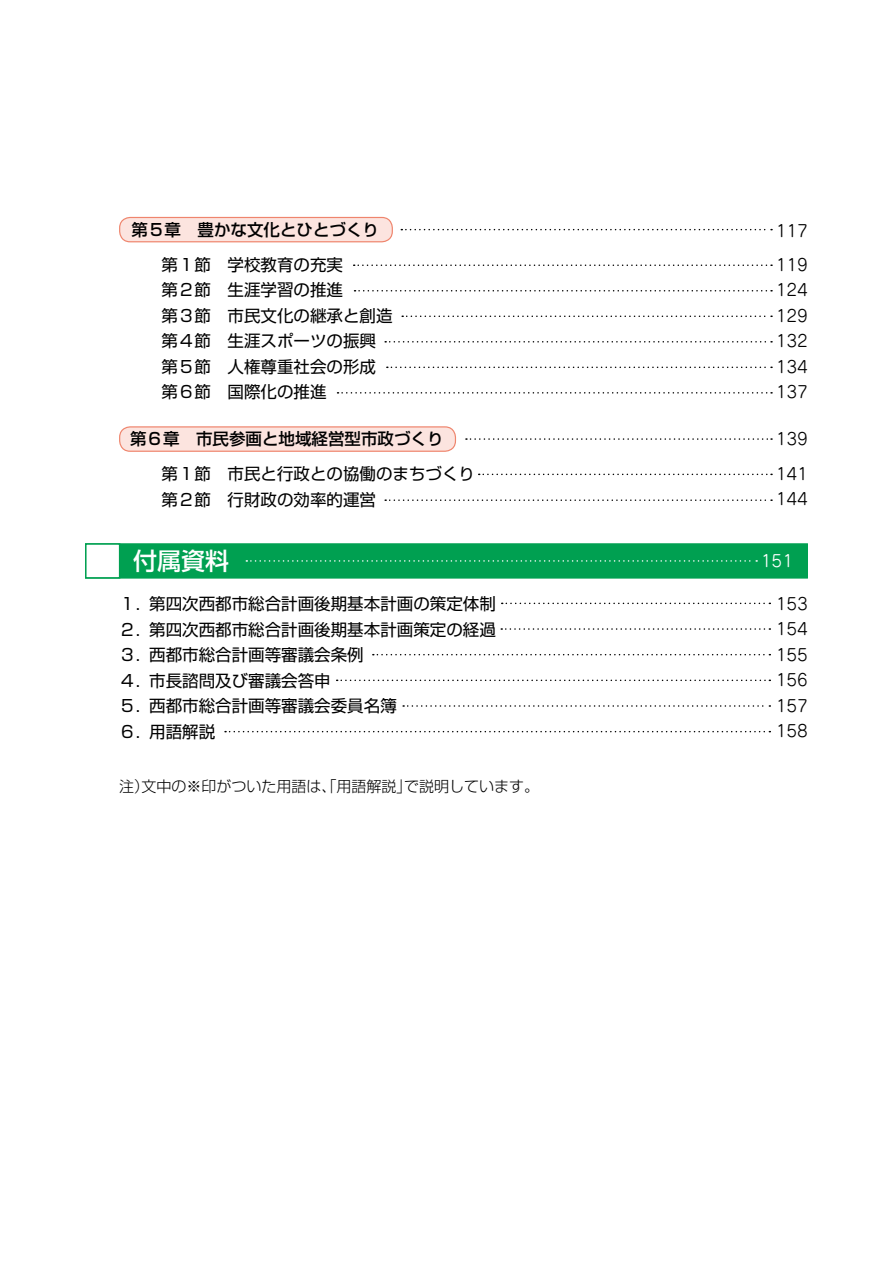
<style>
.page{position:relative;width:893px;height:1263px;background:#fff}
.page>*{position:absolute;margin:0;border:0;box-sizing:border-box;transform-origin:0 0}
.t1{font:500 24px "Shin Go Pro";color:#fff}
.t2{font:16.5px/25.5px "Shin Go Pro";color:#000}
.t3{font:16.5px/25.5px "Seurat Pro M";color:#000;text-align:justify}
.t4{font:500 16.5px "Shin Go Pro";color:#000}
.t5{font:16.5px "Seurat Pro M";color:#fff}
.t6{font:300 15px "Shin Go Pro";color:#000}
</style>
<div class="page">
<div style="left:120px;top:217px;width:272px;height:25px;background:#fce4df;border-radius:10px"></div>
<div style="left:119px;top:217px;width:274px;height:25px;border:1px solid #ef856d;border-radius:10px"></div>
<div style="left:120px;top:427px;width:335px;height:24px;background:#fce4df;border-radius:10px"></div>
<div style="left:119px;top:426px;width:337px;height:26px;border:1px solid #ef856d;border-radius:10px"></div>
<svg style="left:354px;top:264px;width:418px;height:2px"></svg>
<svg style="left:479px;top:474px;width:293px;height:1px"></svg>
<svg style="left:466px;top:438px;width:306px;height:2px"></svg>
<svg style="left:401px;top:229px;width:371px;height:1px"></svg>
<svg style="left:355px;top:290px;width:417px;height:1px"></svg>
<svg style="left:385px;top:499px;width:387px;height:2px"></svg>
<svg style="left:402px;top:315px;width:370px;height:2px"></svg>
<svg style="left:385px;top:341px;width:387px;height:2px"></svg>
<svg style="left:387px;top:367px;width:385px;height:1px"></svg>
<svg style="left:338px;top:392px;width:434px;height:2px"></svg>
<div style="left:86px;top:544px;width:721px;height:34px;background:#00a051"></div>
<div style="left:85px;top:543px;width:723px;height:36px;border:2px solid #00a051"></div>
<div style="left:85px;top:543px;width:35px;height:36px;background:#fff;border:2px solid #00a051"></div>
<svg style="left:502px;top:603px;width:268px;height:1px"></svg>
<svg style="left:246px;top:560px;width:511px;height:2px"></svg>
<svg style="left:501px;top:628px;width:269px;height:2px"></svg>
<svg style="left:373px;top:654px;width:397px;height:1px"></svg>
<svg style="left:337px;top:680px;width:433px;height:1px"></svg>
<svg style="left:403px;top:705px;width:367px;height:2px"></svg>
<svg style="left:225px;top:731px;width:545px;height:1px"></svg>
<p class="t4" style="left:132px;top:216px;width:249px">第５章 豊かな文化とひとづくり</p>
<p class="t3" style="left:776px;top:217px;width:34px">117</p>
<p class="t2" style="left:162px;top:250px;width:232px">第１節 学校教育の充実<br>第２節 生涯学習の推進<br>第３節 市民文化の継承と創造第４節 生涯スポーツの振興第５節 人権尊重社会の形成第６節 国際化の推進</p>
<p class="t3" style="left:776px;top:251px;width:34px">119<br>124<br>129<br>132<br>134<br>137</p>
<p class="t4" style="left:130px;top:425px;width:315px">第６章 市民参画と地域経営型市政づくり</p>
<p class="t3" style="left:776px;top:425px;width:34px">139</p>
<p class="t2" style="left:162px;top:459px;width:315px">第１節 市民と行政との協働のまちづくり第２節 行財政の効率的運営</p>
<p class="t3" style="left:776px;top:460px;width:34px">141<br>144</p>
<h1 class="t1" style="left:133px;top:541px;width:97px">付属資料</h1>
<p class="t2" style="left:119px;top:589px;width:378px">１．第四次西都市総合計画後期基本計画の策定体制<br>２．第四次西都市総合計画後期基本計画策定の経過<br>３．西都市総合計画等審議会条例<br>４．市長諮問及び審議会答申<br>５．西都市総合計画等審議会委員名簿<br>６．用語解説</p>
<p class="t5" style="left:761px;top:550px;width:34px">151</p>
<p class="t3" style="left:776px;top:590px;width:34px">153<br>154<br>155<br>156<br>157<br>158</p>
<p class="t6" style="left:119px;top:774px;width:422px">注）文中の※印がついた用語は、「用語解説」で説明しています。</p>
</div>
